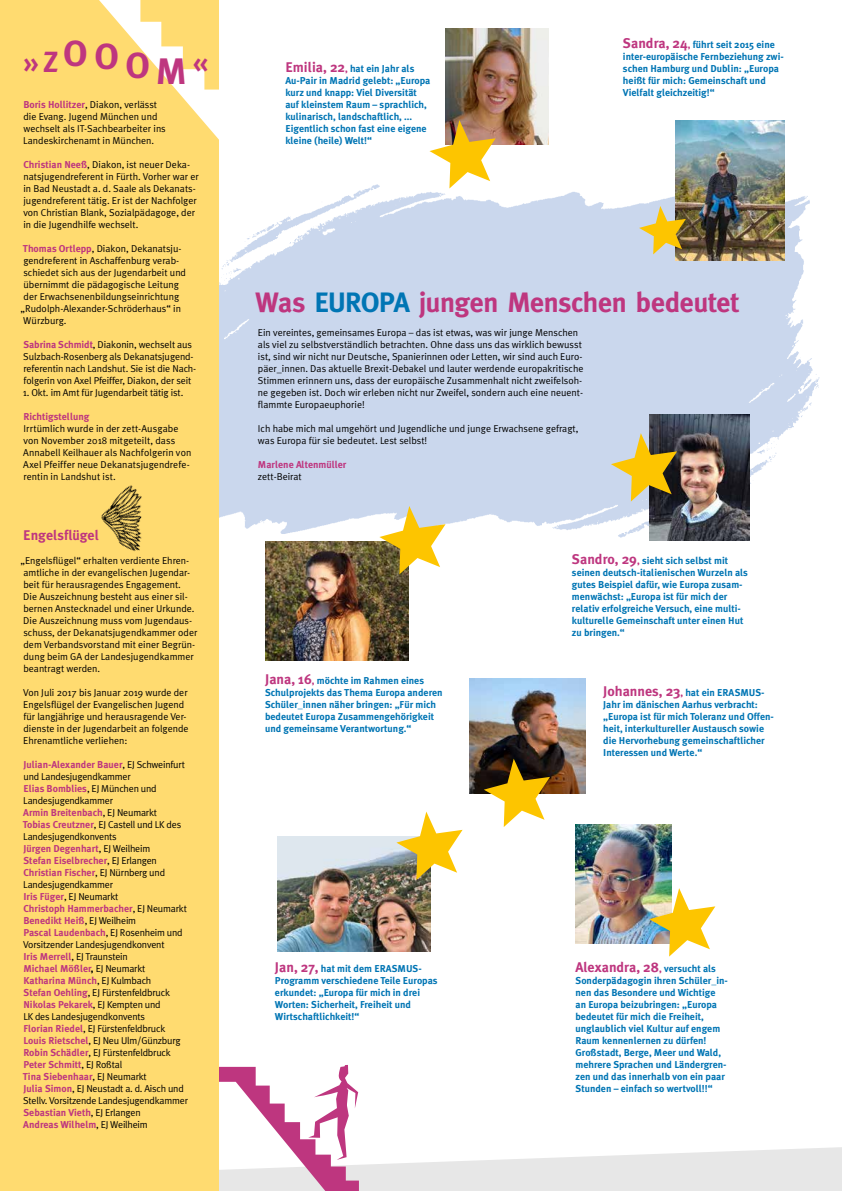
<style>
.page{position:relative;width:842px;height:1191px;background:#fff}
.page>*{position:absolute;margin:0;border:0;box-sizing:border-box;transform-origin:0 0}
.t1{font:700 36.5px "Meta";color:#be367f}
.t2{font:700 28px "Meta";letter-spacing:-.01em;color:#be367f}
.t3{font:700 14px "Meta Plus";color:#be367f}
.t4{font:10px/12px "Meta Plus Normal";color:#000}
.t5{font:700 10px/12px "Meta Plus";color:#0075b4}
.t6{font:700 10px/12px "Meta Plus";color:#be367f}
.t7{font:10px/12px "Meta Plus Normal";letter-spacing:-.02em;color:#000}
.s1{font-size:36.8px}
.s2{font-family:"Meta Plus";font-weight:700;color:#be367f}
.s3{font-family:"Meta Plus Normal";font-weight:400;color:#000}
.s4{color:#000}
.s5{font-size:14px;color:#be367f}
.s6{color:#be367f}
.s7{color:#0075b4}
.s8{font-size:10px}
.s9{font-size:10px;color:#0075b4}
</style>
<div class="page">
<img style="left:219px;top:260px;width:9px;height:258px">
<img style="left:228px;top:184px;width:592px;height:358px">
<div style="left:0;top:0;width:219px;height:1191px;background:#ffdb70"></div>
<svg style="left:99px;top:0;width:120px;height:140px"></svg>
<svg style="left:219px;top:1065px;width:623px;height:126px"></svg>
<img style="left:675px;top:121px;width:110px;height:139px">
<img style="left:649px;top:414px;width:101px;height:126px">
<svg style="left:611px;top:433px;width:66px;height:68px;background:#b09f5f"></svg>
<img style="left:265px;top:542px;width:143px;height:119px">
<svg style="left:379px;top:506px;width:67px;height:68px"></svg>
<img style="left:445px;top:29px;width:104px;height:115px">
<svg style="left:429px;top:120px;width:67px;height:68px"></svg>
<img style="left:278px;top:836px;width:152px;height:115px">
<img style="left:470px;top:678px;width:115px;height:116px">
<svg style="left:484px;top:758px;width:66px;height:69px"></svg>
<svg style="left:396px;top:811px;width:67px;height:69px"></svg>
<img style="left:575px;top:824px;width:97px;height:119px">
<img style="left:649px;top:888px;width:66px;height:68px">
<svg style="left:639px;top:206px;width:47px;height:48px;background:#cab873"></svg>
<img style="left:101px;top:485px;width:41px;height:66px">
<h1 class="t1" style="left:24px;top:35px;width:186px"><sub>»</sub><sub>Z</sub>OOO<span class="s1">M</span><sub>«</sub></h1>
<p class="t4" style="left:23px;top:98px;width:144px"><span class="s2">Boris Hollitzer</span>, Diakon, verlässt die Evang. Jugend München und wechselt als IT-Sachbearbeiter ins Landeskirchenamt in München.</p>
<p class="t4" style="left:23px;top:158px;width:177px"><span class="s2">Christian Neeß</span>, Diakon, ist neuer Deka&shy;natsjugendreferent in Fürth. Vorher war er in Bad Neustadt a. d. Saale als Dekanats&shy;jugendreferent tätig. Er ist der Nachfolger von Christian Blank, Sozialpädagoge, der in die Jugendhilfe wechselt.</p>
<p class="t4" style="left:23px;top:242px;width:160px"><span class="s2">Thomas Ortlepp</span>, Diakon, Dekanatsju-</p>
<p class="t4" style="left:23px;top:254px;width:157px">gendreferent in Aschaffenburg verab-</p>
<p class="t4" style="left:23px;top:266px;width:164px">schiedet sich aus der Jugendarbeit und</p>
<p class="t4" style="left:23px;top:278px;width:157px">übernimmt die pädagogische Leitung</p>
<p class="t4" style="left:24px;top:290px;width:157px">der Erwachsenenbildungseinrichtung</p>
<p class="t4" style="left:21px;top:302px;width:162px">„Rudolph-Alexander-Schröderhaus“ in</p>
<p class="t4" style="left:23px;top:314px;width:45px">Würzburg.</p>
<p class="t4" style="left:23px;top:338px;width:174px"><span class="s2">Sabrina Schmidt</span>, Diakonin, wechselt aus Sulzbach-Rosenberg als Dekanatsjugend&shy;referentin nach Landshut. Sie ist die Nach&shy;folgerin von Axel Pfeiffer, Diakon, der seit</p>
<p class="t4" style="left:23px;top:386px;width:162px">1. Okt. im Amt für Jugendarbeit tätig ist.</p>
<p class="t6" style="left:23px;top:410px;width:67px">Richtigstellung</p>
<p class="t4" style="left:23px;top:422px;width:170px">Irrtümlich wurde in der zett-Ausgabe von November 2018 mitgeteilt, dass Annabell Keilhauer als Nachfolgerin von Axel Pfeiffer neue Dekanatsjugendrefe&shy;rentin in Landshut ist.</p>
<h3 class="t3" style="left:23px;top:527px;width:77px">Engelsflügel</h3>
<p class="t4" style="left:20px;top:554px;width:178px">„Engelsflügel“ erhalten verdiente Ehren&shy;amtliche in der evangelischen Jugendar&shy;beit für herausragendes Engagement.<br>Die Auszeichnung besteht aus einer sil&shy;bernen Anstecknadel und einer Urkunde.<br>Die Auszeichnung muss vom Jugendaus&shy;schuss, der Dekanatsjugendkammer oder dem Verbandsvorstand mit einer Begrün&shy;dung beim GA der Landesjugendkammer beantragt werden.</p>
<p class="t4" style="left:23px;top:686px;width:167px">Von Juli 2017 bis Januar 2019 wurde der Engelsflügel der Evangelischen Jugend für langjährige und herausragende Ver&shy;dienste in der Jugendarbeit an folgende Ehrenamtliche verliehen:</p>
<p class="t6" style="left:23px;top:758px;width:163px">Julian-Alexander Bauer<span class="s3">, EJ Schweinfurt</span></p>
<p class="t7" style="left:23px;top:770px;width:109px">und Landesjugendkammer</p>
<p class="t6" style="left:23px;top:782px;width:135px">Elias Bomblies<span class="s3">, EJ München und</span></p>
<p class="t7" style="left:23px;top:794px;width:91px">Landesjugendkammer</p>
<p class="t6" style="left:23px;top:806px;width:135px">Armin Breitenbach<span class="s3">, EJ Neumarkt</span></p>
<p class="t7" style="left:23px;top:818px;width:160px"><span class="s2">Tobias Creutzner</span>, EJ Castell und LK des<br>Landesjugendkonvents</p>
<p class="t6" style="left:23px;top:842px;width:143px">Jürgen Degenhart<span class="s3">, EJ Weilheim<br></span>Stefan Eiselbrecher<span class="s3">, EJ Erlangen<br></span>Christian Fischer<span class="s3">, EJ Nürnberg und</span></p>
<p class="t7" style="left:23px;top:878px;width:96px">Landesjugendkammer<br><span class="s2">Iris Füger</span>, EJ Neumarkt</p>
<p class="t6" style="left:23px;top:902px;width:165px">Christoph Hammerbacher<span class="s3">, EJ Neumarkt<br></span>Benedikt Heiß<span class="s3">, EJ Weilheim<br></span>Pascal Laudenbach<span class="s3">, EJ Rosenheim und</span></p>
<p class="t7" style="left:23px;top:938px;width:143px">Vorsitzender Landesjugendkonvent<br><span class="s2">Iris Merrell</span>, EJ Traunstein</p>
<p class="t6" style="left:23px;top:962px;width:129px">Michael Mößler<span class="s4">,</span> <span class="s3">EJ Neumarkt<br></span>Katharina Münch<span class="s3">, EJ Kulmbach</span></p>
<p class="t7" style="left:24px;top:986px;width:148px"><span class="s2">Stefan Oehling</span>, EJ Fürstenfeldbruck</p>
<p class="t6" style="left:23px;top:998px;width:139px">Nikolas Pekarek<span class="s3">, EJ Kempten und</span></p>
<p class="t7" style="left:23px;top:1010px;width:159px">LK des Landesjugendkonvents<br><span class="s2">Florian Riedel</span>, EJ Fürstenfeldbruck <span class="s2">Louis Rietschel</span>, EJ Neu Ulm/Günzburg <span class="s2">Robin Schädler</span>, EJ Fürstenfeldbruck</p>
<p class="t6" style="left:23px;top:1058px;width:125px">Peter Schmitt<span class="s3">, EJ Roßtal<br></span>Tina Siebenhaar<span class="s3">, EJ Neumarkt</span></p>
<p class="t7" style="left:23px;top:1082px;width:166px"><span class="s2">Julia Simon</span>, EJ Neustadt a. d. Aisch und<br>Stellv. Vorsitzende Landesjugendkammer</p>
<p class="t6" style="left:23px;top:1106px;width:126px">Sebastian Vieth<span class="s3">, EJ Erlangen<br></span>Andreas Wilhelm<span class="s3">, EJ Weilheim</span></p>
<p class="t5" style="left:285px;top:62px;width:147px"><span class="s5">Emilia, 22</span><span class="s6">,</span> hat ein Jahr als<br>Au-Pair in Madrid gelebt: „Europa kurz und knapp: Viel Diversität auf kleinstem Raum – sprachlich, kulinarisch, landschaftlich, ...<br>Eigentlich schon fast eine eigene kleine (heile) Welt!“</p>
<p class="t5" style="left:623px;top:38px;width:162px"><span class="s5">Sandra, 24</span><span class="s6">,</span> führt seit 2015 eine inter-europäische Fernbeziehung zwi&shy;schen Hamburg und Dublin: „Europa heißt für mich: Gemeinschaft und Vielfalt gleichzeitig!“</p>
<h2 class="t2" style="left:255px;top:286px;width:485px">Was <span class="s7">EUROPA</span> jungen Menschen bedeutet</h2>
<p class="t4" style="left:258px;top:326px;width:327px">Ein vereintes, gemeinsames Europa – das ist etwas, was wir junge Menschen als viel zu selbstverständlich betrachten. Ohne dass uns das wirklich bewusst ist, sind wir nicht nur Deutsche, Spanierinnen oder Letten, wir sind auch Euro&shy;päer_innen. Das aktuelle Brexit-Debakel und lauter werdende europakritische Stimmen erinnern uns, dass der europäische Zusammenhalt nicht zweifelsoh&shy;ne gegeben ist. Doch wir erleben nicht nur Zweifel, sondern auch eine neuent&shy;flammte Europaeuphorie!</p>
<p class="t4" style="left:258px;top:422px;width:322px">Ich habe mich mal umgehört und Jugendliche und junge Erwachsene gefragt, was Europa für sie bedeutet. Lest selbst!</p>
<p class="t6" style="left:258px;top:458px;width:90px">Marlene Altenmüller</p>
<p class="t4" style="left:258px;top:470px;width:45px">zett-Beirat</p>
<p class="t5" style="left:572px;top:554px;width:178px"><span class="s5">Sandro, 29</span><span class="s6">,</span> sieht sich selbst mit seinen deutsch-italienischen Wurzeln als gutes Beispiel dafür, wie Europa zusam&shy;menwächst: „Europa ist für mich der relativ erfolgreiche Versuch, eine multi&shy;kulturelle Gemeinschaft unter einen Hut zu bringen.“</p>
<p class="t5" style="left:265px;top:674px;width:179px"><span class="s5">Jana, 16</span><span class="s6">,</span> möchte im Rahmen eines Schulprojekts das Thema Europa anderen Schüler_innen näher bringen: „Für mich bedeutet Europa Zusammengehörigkeit und gemeinsame Verantwortung.“</p>
<p class="t5" style="left:603px;top:686px;width:172px"><span class="s5">Johannes, 23</span><span class="s6">,</span> hat ein ERASMUS-Jahr im dänischen Aarhus verbracht: „Europa ist für mich Toleranz und Offen&shy;heit, interkultureller Austausch sowie die Hervorhebung gemeinschaftlicher Interessen und Werte.“</p>
<p class="t5" style="left:275px;top:962px;width:164px"><span class="s5">Jan, 27,</span> hat mit dem ERASMUS-<br>Programm verschiedene Teile Europas erkundet: „Europa für mich in drei<br>Worten: Sicherheit, Freiheit und<br>Wirtschaftlichkeit!“</p>
<h3 class="t3" style="left:575px;top:959px;width:142px">Alexandra, 28<span class="s8">,</span> <span class="s9">versucht als</span></h3>
<p class="t5" style="left:575px;top:974px;width:154px">Sonderpädagogin ihren Schüler_in&shy;nen das Besondere und Wichtige an Europa beizubringen: „Europa bedeutet für mich die Freiheit, unglaublich viel Kultur auf engem<br>Raum kennenlernen zu dürfen!<br>Großstadt, Berge, Meer und Wald, mehrere Sprachen und Ländergren&shy;zen und das innerhalb von ein paar<br>Stunden – einfach so wertvoll!!“</p>
</div>
